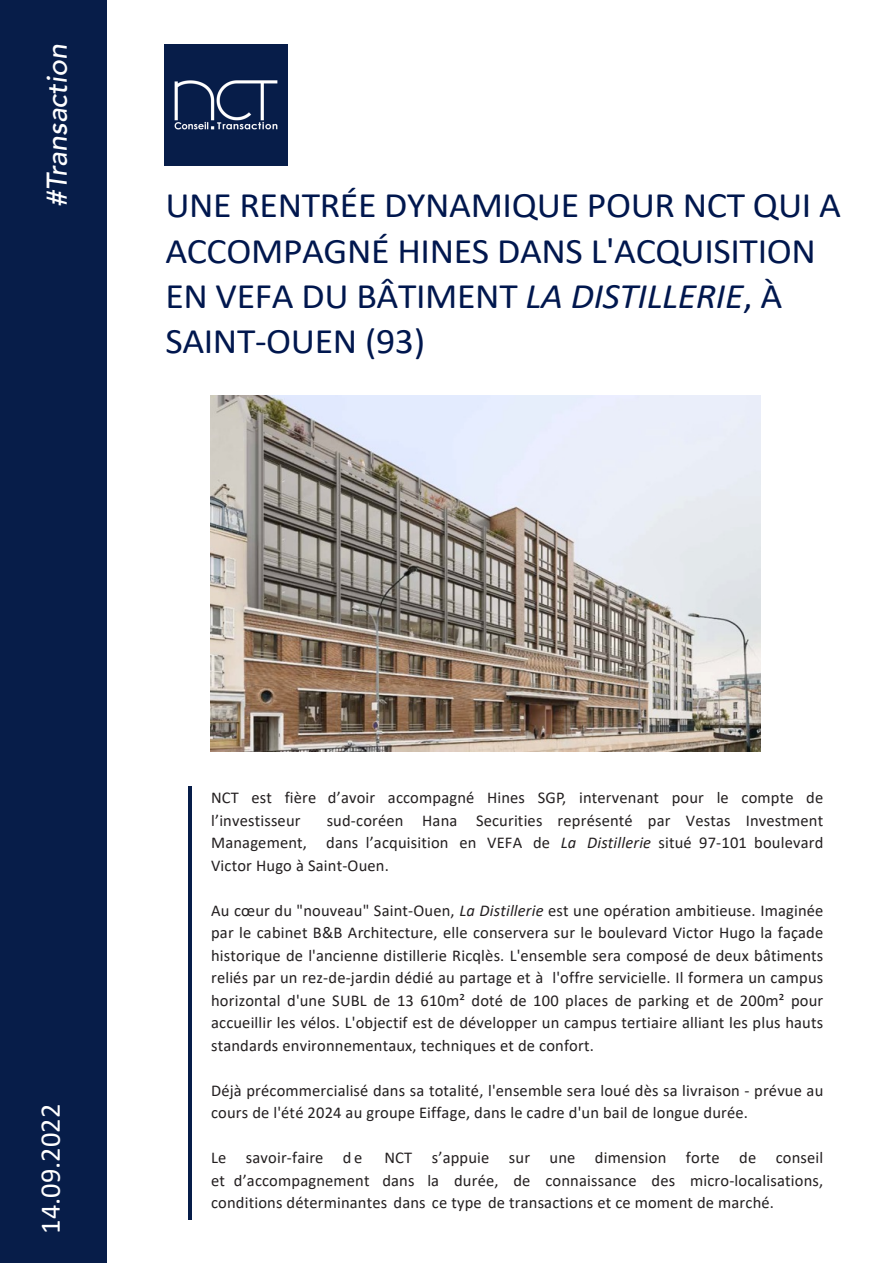
<style>
.page{position:relative;width:893px;height:1263px;background:#fff}
.page>*{position:absolute;margin:0;border:0;box-sizing:border-box;transform-origin:0 0}
.t1{font:36px/45.3px "Calibri";letter-spacing:-.01em;color:#00174e;scale:1.05 1}
.t2{font:italic 500 28.5px "Avenir";color:#fff}
.t3{font:28.5px "Calibri";color:#fff}
.t4{font:16.5px/22.5px "Calibri";letter-spacing:.01em;color:#231f20;text-align:justify}
.s1{font-style:italic}
</style>
<div class="page">
<div style="left:0;top:0;width:107px;height:1263px;background:#071d49"></div>
<hr style="left:188px;top:786px;width:4px;height:434px;background:#071d49">
<img style="left:165px;top:45px;width:122px;height:121px">
<img style="left:211px;top:396px;width:550px;height:356px">
<p class="t2" style="left:40px;top:207px;width:164px;rotate:-90deg">#Transaction</p>
<h1 class="t1" style="left:165px;top:182px;width:645px">UNE RENTRÉE DYNAMIQUE POUR NCT QUI A<br>ACCOMPAGNÉ HINES DANS L'ACQUISITION<br>EN VEFA DU BÂTIMENT <span class="s1">LA DISTILLERIE</span>, À<br>SAINT-OUEN (93)</h1>
<p class="t3" style="left:31px;top:1234px;width:131px;rotate:-90deg">14.09.2022</p>
<p class="t4" style="left:211px;top:786px;width:614px">NCT est fière d’avoir accompagné Hines SGP, intervenant pour le compte de l’investisseur</p>
<p class="t4" style="left:211px;top:809px;width:614px;text-indent:116px">sud-coréen Hana Securities représenté par Vestas Investment Management, dans l’acquisition en VEFA de <span class="s1">La Distillerie</span> situé 97-101 boulevard Victor Hugo à Saint-Ouen.</p>
<p class="t4" style="left:211px;top:899px;width:614px">Au cœur du "nouveau" Saint-Ouen, <span class="s1">La Distillerie</span> est une opération ambitieuse. Imaginée par le cabinet B&amp;B Architecture, elle conservera sur le boulevard Victor Hugo la façade historique de l'ancienne distillerie Ricqlès. L'ensemble sera composé de deux bâtiments reliés par un rez-de-jardin dédié au partage et à l'offre servicielle. Il formera un campus horizontal d'une SUBL de 13 610m² doté de 100 places de parking et de 200m² pour accueillir les vélos. L'objectif est de développer un campus tertiaire alliant les plus hauts standards environnementaux, techniques et de confort.</p>
<p class="t4" style="left:211px;top:1079px;width:614px">Déjà précommercialisé dans sa totalité, l'ensemble sera loué dès sa livraison - prévue au cours de l'été 2024 au groupe Eiffage, dans le cadre d'un bail de longue durée.</p>
<p class="t4" style="left:211px;top:1146px;width:153px">Le savoir-faire d e</p>
<p class="t4" style="left:211px;top:1146px;width:614px;text-indent:173px">NCT s’appuie sur une dimension forte de conseil et d’accompagnement dans la durée, de connaissance des micro-localisations, conditions déterminantes dans ce type de transactions et ce moment de marché.</p>
</div>
